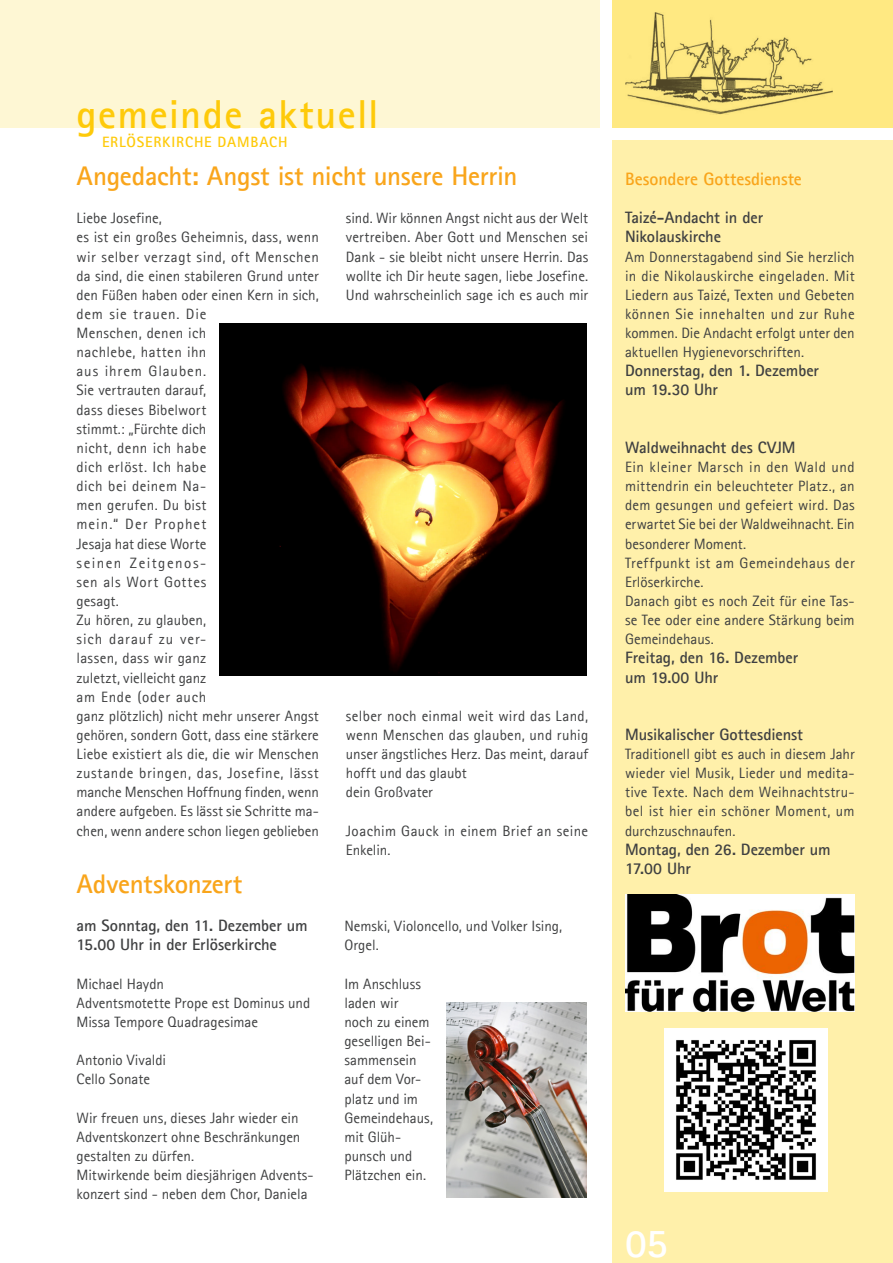
<style>
.page{position:relative;width:893px;height:1263px;background:#fff}
.page>*{position:absolute;margin:0;border:0;box-sizing:border-box;transform-origin:0 0}
.t1{font:700 40.5px "Agfa Rotis Sans Serif";letter-spacing:.035em;color:#feca0a}
._1_überschrift_groß{font:700 40.5px "Agfa Rotis Sans Serif";color:#fff}
._1_überschrift_groß-2{font:700 27px "Agfa Rotis Sans Serif";letter-spacing:-.01em;color:#f9a51b}
._3_überschrift_klein{font:700 18px "Agfa Rotis Sans Serif";color:#f9a51b}
._2_unterüberschrift{font:700 16.5px/19.2px "Agfa Rotis Sans Serif";letter-spacing:-.005em;color:#3f4041}
._5a_fließtext_normal{font:15px/19.2px "Agfa Rotis Sans Serif";letter-spacing:.005em;color:#3f4041;text-align:justify}
._5a_fließtext_normal-2{font:15px/19.2px "Agfa Rotis Sans Serif";letter-spacing:.025em;color:#3f4041}
._8a_termine__linksbü{font:15px/19.2px "Agfa Rotis Sans Serif";color:#3f4041}
.t2{font:700 15px "Agfa Rotis Sans Serif";letter-spacing:.055em;color:#feca0a}
</style>
<div class="page">
<div style="left:612px;top:0;width:281px;height:128px;background:#ffe982"></div>
<div style="left:0;top:0;width:600px;height:128px;background:#fef7d4"></div>
<div style="left:612px;top:140px;width:281px;height:1123px;background:#fff0aa"></div>
<img style="left:625px;top:13px;width:207px;height:102px">
<img style="left:625px;top:894px;width:230px;height:117px">
<img style="left:219px;top:324px;width:368px;height:351px">
<img style="left:446px;top:1002px;width:141px;height:195px">
<img style="left:665px;top:1028px;width:163px;height:163px">
<h1 class="t1" style="left:77px;top:88px;width:304px">gemeinde aktuell</h1>
<p class="_1_überschrift_groß-2" style="left:77px;top:159px;width:442px">Angedacht: Angst ist nicht unsere Herrin</p>
<p class="_5a_fließtext_normal" style="left:77px;top:208px;width:87px">Liebe Josefine,</p>
<p class="_5a_fließtext_normal-2" style="left:77px;top:228px;width:244px">es ist ein großes Geheimnis, dass, wenn wir selber verzagt sind, oft Menschen da sind, die einen stabileren Grund unter den Füßen haben oder einen Kern in sich, dem sie trauen. Die<br>Menschen, denen ich<br>nachlebe, hatten ihn<br>aus ihrem Glauben.<br>Sie vertrauten darauf,<br>dass dieses Bibelwort<br>stimmt.: „Fürchte dich<br>nicht, denn ich habe<br>dich erlöst. Ich habe<br>dich bei deinem Na-<br>men gerufen. Du bist<br>mein.“ Der Prophet<br>Jesaja hat diese Worte<br>seinen Zeitgenos-<br>sen als Wort Gottes<br>gesagt.</p>
<p class="_5a_fließtext_normal" style="left:77px;top:610px;width:244px;text-align:left">Zu hören, zu glauben,<br>sich darauf zu ver-<br>lassen, dass wir ganz<br>zuletzt, vielleicht ganz<br>am Ende (oder auch<br>ganz plötzlich) nicht mehr unserer Angst gehören, sondern Gott, dass eine stärkere<br>Liebe existiert als die, die wir Menschen zustande bringen, das, Josefine, lässt manche Menschen Hoffnung finden, wenn andere aufgeben. Es lässt sie Schritte ma&shy;chen, wenn andere schon liegen geblieben</p>
<p class="t2" style="left:102px;top:132px;width:187px">ERLÖSERKIRCHE DAMBACH</p>
<p class="_5a_fließtext_normal" style="left:346px;top:208px;width:244px">sind. Wir können Angst nicht aus der Welt vertreiben. Aber Gott und Menschen sei Dank - sie bleibt nicht unsere Herrin. Das wollte ich Dir heute sagen, liebe Josefine.<br>Und wahrscheinlich sage ich es auch mir</p>
<p class="_5a_fließtext_normal" style="left:346px;top:706px;width:244px">selber noch einmal weit wird das Land, wenn Menschen das glauben, und ruhig unser ängstliches Herz. Das meint, darauf hofft und das glaubt</p>
<p class="_5a_fließtext_normal" style="left:346px;top:782px;width:89px">dein Großvater</p>
<p class="_5a_fließtext_normal" style="left:346px;top:821px;width:244px">Joachim Gauck in einem Brief an seine<br>Enkelin.</p>
<p class="_1_überschrift_groß-2" style="left:77px;top:867px;width:167px">Adventskonzert</p>
<p class="_2_unterüberschrift" style="left:77px;top:916px;width:233px">am Sonntag, den 11. Dezember um<br>15.00 Uhr in der Erlöserkirche</p>
<p class="_8a_termine__linksbü" style="left:77px;top:974px;width:89px">Michael Haydn</p>
<p class="_8a_termine__linksbü" style="left:77px;top:993px;width:235px">Adventsmotette Prope est Dominus und<br>Missa Tempore Quadragesimae</p>
<p class="_8a_termine__linksbü" style="left:77px;top:1050px;width:91px">Antonio Vivaldi</p>
<p class="_8a_termine__linksbü" style="left:77px;top:1069px;width:75px">Cello Sonate</p>
<p class="_8a_termine__linksbü" style="left:77px;top:1108px;width:225px">Wir freuen uns, dieses Jahr wieder ein<br>Adventskonzert ohne Beschränkungen gestalten zu dürfen.</p>
<p class="_8a_termine__linksbü" style="left:77px;top:1165px;width:239px">Mitwirkende beim diesjährigen Advents&shy;konzert sind - neben dem Chor, Daniela</p>
<p class="_8a_termine__linksbü" style="left:344px;top:916px;width:219px">Nemski, Violoncello, und Volker Ising,<br>Orgel.</p>
<p class="_8a_termine__linksbü" style="left:344px;top:974px;width:90px">Im Anschluss laden wir<br>noch zu einem geselligen Bei&shy;sammensein auf dem Vor&shy;platz und im<br>Gemeindehaus, mit Glüh&shy;punsch und<br>Plätzchen ein.</p>
<p class="_3_überschrift_klein" style="left:625px;top:167px;width:178px">Besondere Gottesdienste</p>
<p class="_2_unterüberschrift" style="left:625px;top:208px;width:140px">Taizé-Andacht in der<br>Nikolauskirche</p>
<p class="_5a_fließtext_normal" style="left:625px;top:247px;width:231px">Am Donnerstagabend sind Sie herzlich in die Nikolauskirche eingeladen. Mit Liedern aus Taizé, Texten und Gebeten können Sie innehalten und zur Ruhe kommen. Die Andacht erfolgt unter den aktuellen Hygienevorschriften.</p>
<p class="_2_unterüberschrift" style="left:625px;top:361px;width:195px">Donnerstag, den 1. Dezember</p>
<p class="_2_unterüberschrift" style="left:625px;top:380px;width:94px">um 19.30 Uhr</p>
<p class="_2_unterüberschrift" style="left:625px;top:437px;width:172px">Waldweihnacht des CVJM</p>
<p class="_5a_fließtext_normal" style="left:625px;top:457px;width:231px">Ein kleiner Marsch in den Wald und mittendrin ein beleuchteter Platz., an dem gesungen und gefeiert wird. Das erwartet Sie bei der Waldweihnacht. Ein besonderer Moment.</p>
<p class="_5a_fließtext_normal-2" style="left:625px;top:553px;width:231px">Treffpunkt ist am Gemeindehaus der<br>Erlöserkirche.</p>
<p class="_5a_fließtext_normal" style="left:625px;top:591px;width:231px">Danach gibt es noch Zeit für eine Tas&shy;se Tee oder eine andere Stärkung beim Gemeindehaus.</p>
<p class="_2_unterüberschrift" style="left:625px;top:648px;width:175px">Freitag, den 16. Dezember</p>
<p class="_2_unterüberschrift" style="left:625px;top:667px;width:95px">um 19.00 Uhr</p>
<p class="_2_unterüberschrift" style="left:625px;top:724px;width:179px">Musikalischer Gottesdienst</p>
<p class="_5a_fließtext_normal" style="left:625px;top:744px;width:231px">Traditionell gibt es auch in diesem Jahr wieder viel Musik, Lieder und medita&shy;tive Texte. Nach dem Weihnachtstru&shy;bel ist hier ein schöner Moment, um durchzuschnaufen.</p>
<p class="_2_unterüberschrift" style="left:625px;top:839px;width:207px">Montag, den 26. Dezember um<br>17.00 Uhr</p>
<p class="_1_überschrift_groß" style="left:625px;top:1217px;width:44px">05</p>
</div>
